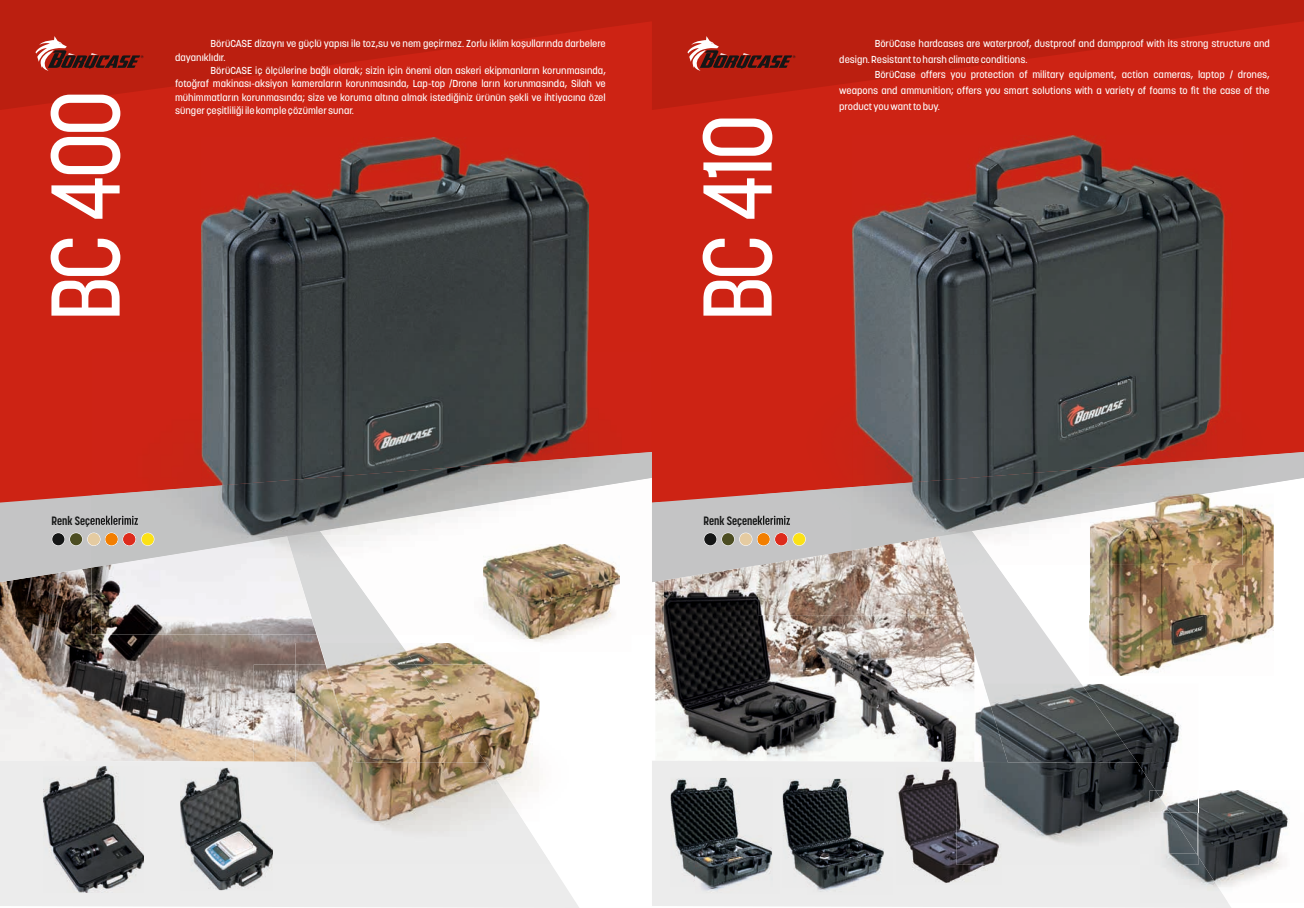
<style>
.page{position:relative;width:1304px;height:908px;background:#fff}
.page>*{position:absolute;margin:0;border:0;box-sizing:border-box;transform-origin:0 0}
.t1{font:500 96.7px "Korolev Condensed";letter-spacing:-.04em;color:#fff}
.t2{font:700 12px "Korolev Condensed";color:#151616}
.t3{font:500 10px/13.4px "Korolev";color:#fff}
</style>
<div class="page">
<img style="left:0;top:582px;width:282px;height:178px">
<img style="left:655px;top:582px;width:279px;height:178px">
<div style="left:0;top:110px;width:652px;height:341px;background:#cd2314"></div>
<svg style="left:0;top:0;width:652px;height:110px;background:#c22011"></svg>
<div style="left:0;top:760px;width:579px;height:147px;background:#ececec"></div>
<svg style="left:282px;top:634px;width:117px;height:30px"></svg>
<svg style="left:0;top:451px;width:91px;height:131px;background:#c3827d"></svg>
<svg style="left:35px;top:36px;width:108px;height:35px;background:#9c2f24"></svg>
<div style="left:52px;top:532px;width:13px;height:13px;border:1px solid #fff;border-radius:50%"></div>
<div style="left:52px;top:533px;width:12px;height:12px;background:#151616;border-radius:50%"></div>
<div style="left:69px;top:532px;width:14px;height:13px;border:1px solid #fff;border-radius:50%"></div>
<div style="left:70px;top:533px;width:12px;height:12px;background:#4c4d22;border-radius:50%"></div>
<div style="left:652px;top:113px;width:652px;height:338px;background:#cd2314"></div>
<svg style="left:652px;top:0;width:652px;height:113px;background:#c22011"></svg>
<div style="left:652px;top:760px;width:579px;height:147px;background:#ececec"></div>
<svg style="left:934px;top:615px;width:195px;height:147px;fill:#d9d9da"></svg>
<svg style="left:664px;top:451px;width:94px;height:131px;background:#c78782"></svg>
<svg style="left:687px;top:36px;width:108px;height:35px;background:#9c2f24"></svg>
<div style="left:704px;top:532px;width:13px;height:13px;border:1px solid #fff;border-radius:50%"></div>
<div style="left:704px;top:533px;width:12px;height:12px;background:#151616;border-radius:50%"></div>
<div style="left:721px;top:532px;width:14px;height:13px;border:1px solid #fff;border-radius:50%"></div>
<div style="left:722px;top:533px;width:12px;height:12px;background:#4c4d22;border-radius:50%"></div>
<div style="left:739px;top:532px;width:13px;height:13px;border:1px solid #fff;border-radius:50%"></div>
<div style="left:740px;top:533px;width:12px;height:12px;background:#e5cba1;border-radius:50%"></div>
<div style="left:1242px;top:354px;width:62px;height:97px;background:#cd2314"></div>
<img style="left:1242px;top:451px;width:62px;height:36px">
<img style="left:758px;top:564px;width:190px;height:51px">
<div style="left:758px;top:354px;width:95px;height:133px;background:#cd2314"></div>
<img style="left:948px;top:564px;width:84px;height:51px">
<img style="left:758px;top:487px;width:95px;height:78px">
<img style="left:758px;top:515px;width:32px;height:11px">
<svg style="left:757px;top:532px;width:31px;height:13px"></svg>
<img style="left:853px;top:135px;width:389px;height:219px">
<img style="left:853px;top:550px;width:86px;height:14px">
<img style="left:853px;top:354px;width:354px;height:102px">
<img style="left:1207px;top:354px;width:35px;height:102px">
<img style="left:939px;top:550px;width:56px;height:14px">
<img style="left:853px;top:456px;width:389px;height:94px">
<img style="left:1141px;top:864px;width:9px;height:38px">
<img style="left:1198px;top:790px;width:92px;height:112px">
<img style="left:1150px;top:856px;width:78px;height:46px">
<img style="left:974px;top:683px;width:224px;height:107px">
<img style="left:957px;top:683px;width:17px;height:78px">
<div style="left:957px;top:761px;width:184px;height:103px;background:#ebebeb"></div>
<img style="left:984px;top:683px;width:153px;height:78px">
<svg style="left:1141px;top:853px;width:9px;height:11px"></svg>
<svg style="left:1197px;top:790px;width:1px;height:22px"></svg>
<img style="left:1197px;top:812px;width:1px;height:41px">
<img style="left:1150px;top:853px;width:48px;height:11px">
<img style="left:1156px;top:761px;width:41px;height:29px">
<img style="left:961px;top:761px;width:195px;height:92px">
<img style="left:1008px;top:761px;width:129px;height:1px">
<img style="left:1141px;top:812px;width:29px;height:41px">
<img style="left:1170px;top:790px;width:27px;height:22px">
<img style="left:1150px;top:790px;width:20px;height:22px">
<img style="left:1170px;top:812px;width:27px;height:41px">
<img style="left:518px;top:638px;width:44px;height:5px">
<img style="left:514px;top:634px;width:60px;height:4px">
<img style="left:539px;top:700px;width:40px;height:163px">
<img style="left:254px;top:664px;width:71px;height:97px">
<img style="left:254px;top:761px;width:297px;height:102px">
<img style="left:415px;top:643px;width:73px;height:21px">
<img style="left:295px;top:642px;width:25px;height:22px">
<img style="left:320px;top:642px;width:95px;height:22px">
<img style="left:474px;top:642px;width:65px;height:9px">
<img style="left:325px;top:664px;width:214px;height:156px">
<img style="left:295px;top:761px;width:228px;height:59px">
<img style="left:326px;top:664px;width:159px;height:98px">
<img style="left:180px;top:767px;width:93px;height:122px">
<img style="left:254px;top:767px;width:19px;height:96px">
<img style="left:44px;top:766px;width:100px;height:125px">
<img style="left:1090px;top:506px;width:184px;height:168px">
<img style="left:1090px;top:493px;width:152px;height:71px">
<img style="left:1090px;top:493px;width:115px;height:19px">
<img style="left:896px;top:767px;width:106px;height:117px">
<img style="left:957px;top:767px;width:45px;height:97px">
<img style="left:961px;top:767px;width:41px;height:86px">
<img style="left:695px;top:857px;width:85px;height:36px">
<img style="left:671px;top:777px;width:101px;height:109px">
<img style="left:695px;top:857px;width:77px;height:29px">
<img style="left:807px;top:857px;width:85px;height:36px">
<img style="left:783px;top:778px;width:101px;height:108px">
<img style="left:807px;top:857px;width:77px;height:29px">
<img style="left:483px;top:567px;width:137px;height:67px">
<img style="left:91px;top:567px;width:196px;height:67px">
<img style="left:655px;top:582px;width:9px;height:52px">
<div style="left:91px;top:351px;width:561px;height:100px;background:#cd2315"></div>
<img style="left:287px;top:567px;width:107px;height:67px">
<img style="left:91px;top:451px;width:561px;height:116px">
<img style="left:91px;top:515px;width:47px;height:11px">
<svg style="left:87px;top:532px;width:49px;height:13px"></svg>
<div style="left:652px;top:351px;width:12px;height:150px;background:#cd2314"></div>
<img style="left:652px;top:501px;width:12px;height:81px">
<img style="left:202px;top:138px;width:386px;height:213px">
<img style="left:202px;top:351px;width:351px;height:105px">
<img style="left:553px;top:351px;width:35px;height:105px">
<img style="left:202px;top:456px;width:386px;height:79px">
<div style="left:793px;top:532px;width:13px;height:13px;border:1px solid #fff;border-radius:50%"></div>
<div style="left:793px;top:533px;width:12px;height:12px;background:#fbe116;border-radius:50%"></div>
<div style="left:141px;top:532px;width:13px;height:13px;border:1px solid #fff;border-radius:50%"></div>
<div style="left:142px;top:533px;width:12px;height:12px;background:#fbe116;border-radius:50%"></div>
<h1 class="t1" style="left:47px;top:321px;width:233px;rotate:-90deg">BC 400</h1>
<p class="t3" style="left:175px;top:38px;width:432px;text-indent:35px">BörüCASE dizaynı ve güçlü yapısı ile toz,su ve nem geçirmez. Zorlu iklim koşullarında darbelere dayanıklıdır.</p>
<p class="t3" style="left:175px;top:65px;width:432px;text-align:justify;text-indent:35px">BörüCASE iç ölçülerine bağlı olarak; sizin için önemi olan askeri ekipmanların korunmasında, fotoğraf makinası-aksiyon kameraların korunmasında, Lap-top /Drone ların korunmasında, Silah ve mühimmatların korunmasında; size ve koruma altına almak istediğiniz ürünün şekli ve ihtiyacına özel sünger çeşitliliği ile komple çözümler sunar.</p>
<h1 class="t1" style="left:699px;top:321px;width:209px;rotate:-90deg">BC 410</h1>
<p class="t3" style="left:839px;top:37px;width:432px;line-height:15.6px;text-indent:35px">BörüCase hardcases are waterproof, dustproof and dampproof with its strong structure and design. Resistant to harsh climate conditions.</p>
<p class="t3" style="left:839px;top:68px;width:432px;line-height:15.6px;text-align:justify;text-indent:36px">BörüCase offers you protection of military equipment, action cameras, laptop / drones, weapons and ammunition; offers you smart solutions with a variety of foams to fit the case of the product you want to buy.</p>
<p class="t2" style="left:704px;top:515px;width:88px">Renk Seçeneklerimiz</p>
</div>
